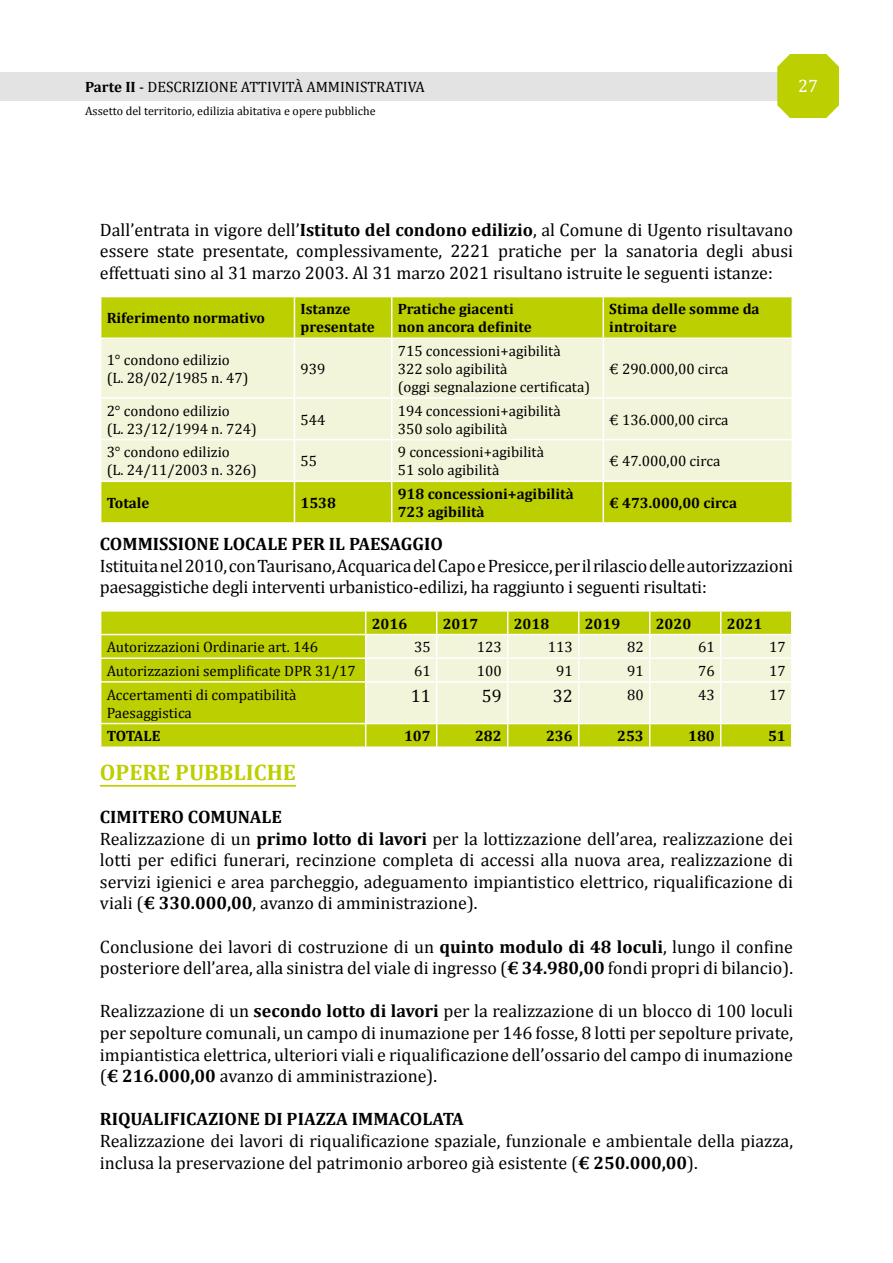
<style>
.page{position:relative;width:893px;height:1263px;background:#fff}
.page>*{position:absolute;margin:0;border:0;box-sizing:border-box;transform-origin:0 0}
.t1{font:700 22.5px "Cambria";color:#bccf00}
.t2{font:18px/21.6px "Cambria";color:#000}
.t3{font:700 18px "Cambria";color:#000}
.t4{font:18px "Cambria";color:#fff}
.t5{font:15px/18px "Cambria";color:#000}
.t6{font:700 15px/18px "Cambria";color:#000}
.t7{font:12px "Cambria";color:#000}
.s1{font-weight:700}
</style>
<div class="page">
<div style="left:1px;top:72px;width:807px;height:28px;background:#e3e3e3"></div>
<svg style="left:777px;top:54px;width:62px;height:64px"></svg>
<hr style="left:100px;top:785px;width:196px;height:2px;background:#bccf00">
<div style="left:101px;top:297px;width:690px;height:40px;background:#bccf00"></div>
<div style="left:101px;top:339px;width:690px;height:141px;background:#f3f5db"></div>
<div style="left:101px;top:482px;width:690px;height:40px;background:#bccf00"></div>
<hr style="left:294px;top:297px;width:1px;height:40px;background:#fff">
<hr style="left:100px;top:397px;width:194px;height:2px;background:#fff">
<hr style="left:100px;top:439px;width:194px;height:1px;background:#fff">
<hr style="left:294px;top:399px;width:1px;height:40px;background:#fff">
<hr style="left:391px;top:399px;width:1px;height:40px;background:#fff">
<hr style="left:602px;top:399px;width:2px;height:40px;background:#fff">
<hr style="left:294px;top:439px;width:98px;height:1px;background:#fff">
<hr style="left:294px;top:440px;width:1px;height:40px;background:#fff">
<hr style="left:392px;top:439px;width:211px;height:1px;background:#fff">
<hr style="left:391px;top:440px;width:1px;height:40px;background:#fff">
<hr style="left:603px;top:439px;width:190px;height:1px;background:#fff">
<hr style="left:602px;top:440px;width:2px;height:40px;background:#fff">
<hr style="left:294px;top:482px;width:1px;height:40px;background:#fff">
<hr style="left:391px;top:482px;width:1px;height:40px;background:#fff">
<hr style="left:602px;top:482px;width:2px;height:40px;background:#fff">
<hr style="left:391px;top:297px;width:1px;height:40px;background:#fff">
<hr style="left:602px;top:297px;width:2px;height:40px;background:#fff">
<hr style="left:294px;top:339px;width:1px;height:58px;background:#fff">
<hr style="left:391px;top:339px;width:1px;height:58px;background:#fff">
<hr style="left:602px;top:339px;width:2px;height:58px;background:#fff">
<hr style="left:294px;top:397px;width:98px;height:2px;background:#fff">
<hr style="left:392px;top:397px;width:211px;height:2px;background:#fff">
<hr style="left:603px;top:397px;width:190px;height:2px;background:#fff">
<div style="left:101px;top:612px;width:264px;height:134px;background:#bccf00"></div>
<hr style="left:100px;top:634px;width:266px;height:1px;background:#fff">
<hr style="left:100px;top:657px;width:266px;height:2px;background:#fff">
<hr style="left:100px;top:681px;width:266px;height:2px;background:#fff">
<hr style="left:100px;top:723px;width:266px;height:1px;background:#fff">
<svg style="left:365px;top:612px;width:427px;height:135px"></svg>
<hr style="left:366px;top:657px;width:71px;height:2px;background:#fff">
<hr style="left:437px;top:657px;width:71px;height:2px;background:#fff">
<hr style="left:508px;top:657px;width:71px;height:2px;background:#fff">
<hr style="left:579px;top:657px;width:71px;height:2px;background:#fff">
<hr style="left:650px;top:657px;width:71px;height:2px;background:#fff">
<hr style="left:721px;top:657px;width:71px;height:2px;background:#fff">
<p class="t5" style="left:85px;top:78px;width:341px"><span class="s1">Parte II</span> - DESCRIZIONE ATTIVITÀ AMMINISTRATIVA</p>
<p class="t4" style="left:798px;top:75px;width:21px">27</p>
<p class="t7" style="left:85px;top:103px;width:292px">Assetto del territorio, edilizia abitativa e opere pubbliche</p>
<p class="t2" style="left:100px;top:219px;width:695px;text-align:justify">Dall’entrata in vigore dell’<span class="s1">Istituto del condono edilizio</span>, al Comune di Ugento risultavano essere state presentate, complessivamente, 2221 pratiche per la sanatoria degli abusi effettuati sino al 31 marzo 2003. Al 31 marzo 2021 risultano istruite le seguenti istanze:</p>
<p class="t6" style="left:107px;top:309px;width:160px">Riferimento normativo</p>
<p class="t6" style="left:300px;top:300px;width:76px">Istanze presentate</p>
<p class="t6" style="left:398px;top:300px;width:136px">Pratiche giacenti non ancora definite</p>
<p class="t6" style="left:609px;top:300px;width:152px">Stima delle somme da introitare</p>
<p class="t5" style="left:107px;top:351px;width:143px">1° condono edilizio (L. 28/02/1985 n. 47)</p>
<p class="t5" style="left:300px;top:360px;width:26px">939</p>
<p class="t5" style="left:398px;top:342px;width:194px">715 concessioni+agibilità<br>322 solo agibilità<br>(oggi segnalazione certificata)</p>
<p class="t5" style="left:609px;top:360px;width:121px">€ 290.000,00 circa</p>
<p class="t5" style="left:107px;top:401px;width:152px">2° condono edilizio<br>(L. 23/12/1994 n. 724)</p>
<p class="t5" style="left:300px;top:410px;width:26px">544</p>
<p class="t5" style="left:398px;top:401px;width:164px">194 concessioni+agibilità<br>350 solo agibilità</p>
<p class="t5" style="left:609px;top:410px;width:121px">€ 136.000,00 circa</p>
<p class="t5" style="left:107px;top:443px;width:152px">3° condono edilizio<br>(L. 24/11/2003 n. 326)</p>
<p class="t5" style="left:300px;top:452px;width:18px">55</p>
<p class="t5" style="left:398px;top:443px;width:148px">9 concessioni+agibilità<br>51 solo agibilità</p>
<p class="t5" style="left:609px;top:452px;width:113px">€ 47.000,00 circa</p>
<p class="t6" style="left:107px;top:493px;width:44px">Totale</p>
<p class="t6" style="left:300px;top:493px;width:37px">1538</p>
<p class="t6" style="left:398px;top:484px;width:177px">918 concessioni+agibilità<br>723 agibilità</p>
<p class="t6" style="left:609px;top:493px;width:129px">€ 473.000,00 circa</p>
<p class="t3" style="left:100px;top:531px;width:345px">COMMISSIONE LOCALE PER IL PAESAGGIO</p>
<p class="t2" style="left:100px;top:555px;width:695px">Istituita nel 2010, con Taurisano, Acquarica del Capo e Presicce, per il rilascio delle autorizzazioni paesaggistiche degli interventi urbanistico-edilizi, ha raggiunto i seguenti risultati:</p>
<p class="t6" style="left:372px;top:614px;width:37px">2016</p>
<p class="t6" style="left:443px;top:614px;width:37px">2017</p>
<p class="t6" style="left:514px;top:614px;width:37px">2018</p>
<p class="t6" style="left:585px;top:614px;width:37px">2019</p>
<p class="t6" style="left:656px;top:614px;width:37px">2020</p>
<p class="t6" style="left:727px;top:614px;width:37px">2021</p>
<p class="t5" style="left:107px;top:638px;width:213px">Autorizzazioni Ordinarie art. 146</p>
<p class="t5" style="left:414px;top:638px;width:18px">35</p>
<p class="t5" style="left:477px;top:638px;width:26px">123</p>
<p class="t5" style="left:548px;top:638px;width:26px">113</p>
<p class="t5" style="left:627px;top:638px;width:18px">82</p>
<p class="t5" style="left:698px;top:638px;width:18px">61</p>
<p class="t5" style="left:769px;top:638px;width:18px">17</p>
<p class="t5" style="left:107px;top:662px;width:251px">Autorizzazioni semplificate DPR 31/17</p>
<p class="t5" style="left:414px;top:662px;width:18px">61</p>
<p class="t5" style="left:477px;top:662px;width:26px">100</p>
<p class="t5" style="left:556px;top:662px;width:18px">91</p>
<p class="t5" style="left:627px;top:662px;width:18px">91</p>
<p class="t5" style="left:698px;top:662px;width:18px">76</p>
<p class="t5" style="left:769px;top:662px;width:18px">17</p>
<p class="t5" style="left:107px;top:685px;width:191px">Accertamenti di compatibilità<br>Paesaggistica</p>
<p class="t2" style="left:411px;top:685px;width:21px">11</p>
<p class="t2" style="left:482px;top:685px;width:21px">59</p>
<p class="t2" style="left:553px;top:685px;width:21px">32</p>
<p class="t5" style="left:627px;top:685px;width:18px">80</p>
<p class="t5" style="left:698px;top:685px;width:18px">43</p>
<p class="t5" style="left:769px;top:685px;width:18px">17</p>
<p class="t6" style="left:107px;top:727px;width:55px">TOTALE</p>
<p class="t6" style="left:404px;top:727px;width:28px">107</p>
<p class="t6" style="left:475px;top:727px;width:28px">282</p>
<p class="t6" style="left:546px;top:727px;width:28px">236</p>
<p class="t6" style="left:617px;top:727px;width:28px">253</p>
<p class="t6" style="left:688px;top:727px;width:28px">180</p>
<p class="t6" style="left:768px;top:727px;width:19px">51</p>
<p class="t1" style="left:100px;top:756px;width:198px">OPERE PUBBLICHE</p>
<p class="t2" style="left:100px;top:806px;width:695px"><span class="s1">CIMITERO COMUNALE<br></span>Realizzazione di un <span class="s1">primo lotto di lavori</span> per la lottizzazione dell’area, realizzazione dei lotti per edifici funerari, recinzione completa di accessi alla nuova area, realizzazione di servizi igienici e area parcheggio, adeguamento impiantistico elettrico, riqualificazione di viali (<span class="s1">€ 330.000,00</span>, avanzo di amministrazione).</p>
<p class="t2" style="left:100px;top:935px;width:695px">Conclusione dei lavori di costruzione di un <span class="s1">quinto modulo di 48 loculi</span>, lungo il confine posteriore dell’area, alla sinistra del viale di ingresso (<span class="s1">€ 34.980,00</span> fondi propri di bilancio).</p>
<p class="t2" style="left:100px;top:1000px;width:695px;text-align:justify">Realizzazione di un <span class="s1">secondo lotto di lavori</span> per la realizzazione di un blocco di 100 loculi per sepolture comunali, un campo di inumazione per 146 fosse, 8 lotti per sepolture private, impiantistica elettrica, ulteriori viali e riqualificazione dell’ossario del campo di inumazione (<span class="s1">€ 216.000,00</span> avanzo di amministrazione).</p>
<p class="t3" style="left:100px;top:1106px;width:365px">RIQUALIFICAZIONE DI PIAZZA IMMACOLATA</p>
<p class="t2" style="left:100px;top:1130px;width:695px">Realizzazione dei lavori di riqualificazione spaziale, funzionale e ambientale della piazza, inclusa la preservazione del patrimonio arboreo già esistente (<span class="s1">€ 250.000,00</span>).</p>
</div>
